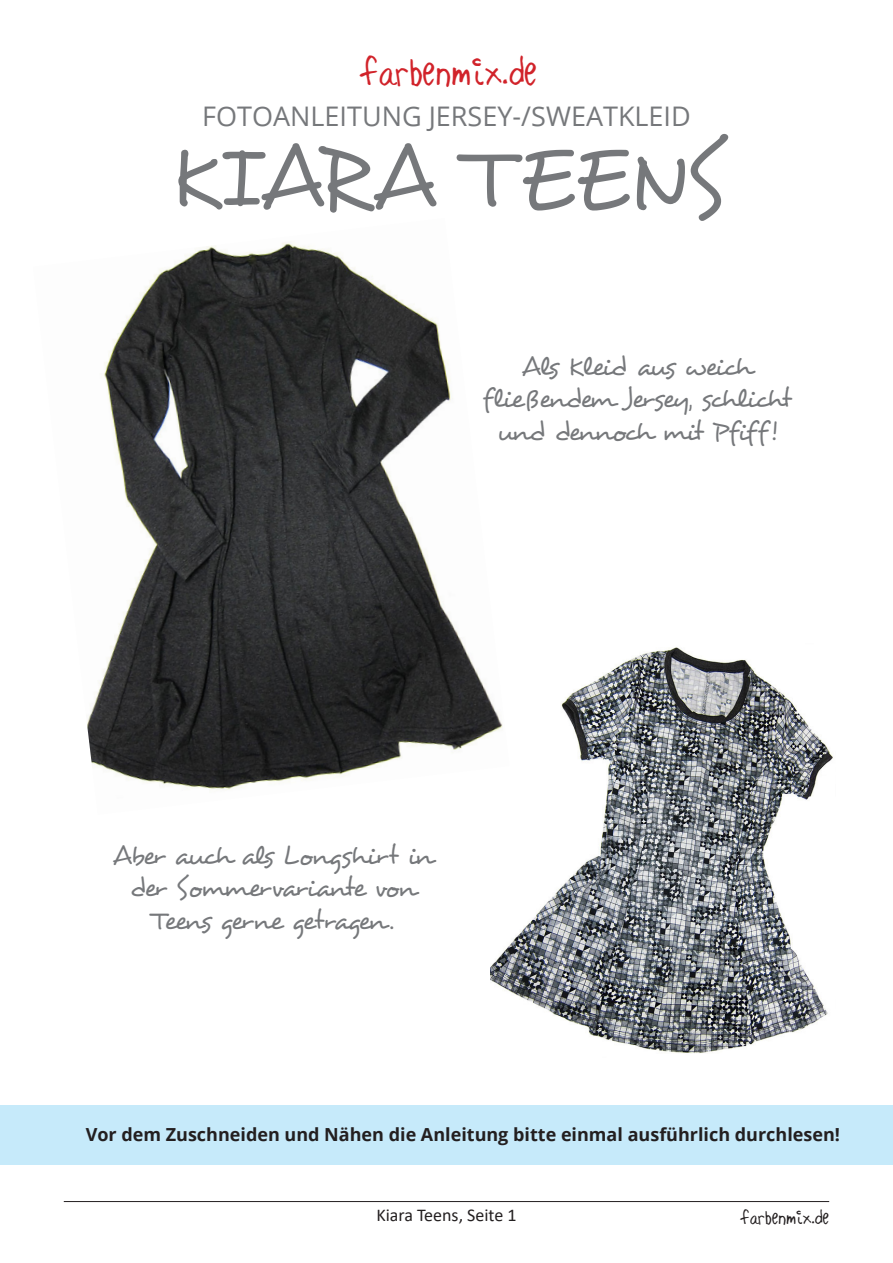
<style>
.page{position:relative;width:893px;height:1263px;background:#fff}
.page>*{position:absolute;margin:0;border:0;box-sizing:border-box;transform-origin:0 0}
.t1{font:90px "Desyrel";letter-spacing:-.02em;color:#76787b}
.t2{font:45px "Hilde Sharpie";color:#d1232a}
.t3{font:27px/32.4px "Desyrel";letter-spacing:-.08em;color:#76787b;text-align:center}
.t4{font:27px "Open Sans";color:#76787b}
.t5{font:22.5px "Hilde Sharpie";color:#231f20}
.t6{font:700 18px "Open Sans";color:#231f20}
.t7{font:18px "Calibri";color:#231f20}
</style>
<div class="page">
<img style="left:491px;top:647px;width:342px;height:407px">
<img style="left:87px;top:242px;width:422px;height:573px">
<hr style="left:64px;top:1201px;width:765px;height:1px;background:#231f20">
<div style="left:0;top:1105px;width:893px;height:60px;background:#c6eafa"></div>
<p class="t2" style="left:361px;top:42px;width:177px">farbenmix.de</p>
<p class="t4" style="left:202px;top:98px;width:490px">FOTOANLEITUNG JERSEY-/SWEATKLEID</p>
<p class="t1" style="left:168px;top:124px;width:558px">KIARA TEENS</p>
<p class="t3" style="left:522px;top:351px;width:232px">Als Kleid aus weich</p>
<p class="t3" style="left:482px;top:383px;width:311px">fließendem Jersey, schlicht und dennoch mit Pfiff!</p>
<p class="t3" style="left:113px;top:840px;width:321px">Aber auch als Longshirt in der Sommervariante von<br>Teens gerne getragen .</p>
<p class="t6" style="left:86px;top:1121px;width:756px">Vor dem Zuschneiden und Nähen die Anleitung bitte einmal ausführlich durchlesen!</p>
<p class="t7" style="left:376px;top:1203px;width:142px">Kiara Teens, Seite 1</p>
<p class="t5" style="left:741px;top:1202px;width:89px">farbenmix.de</p>
</div>
